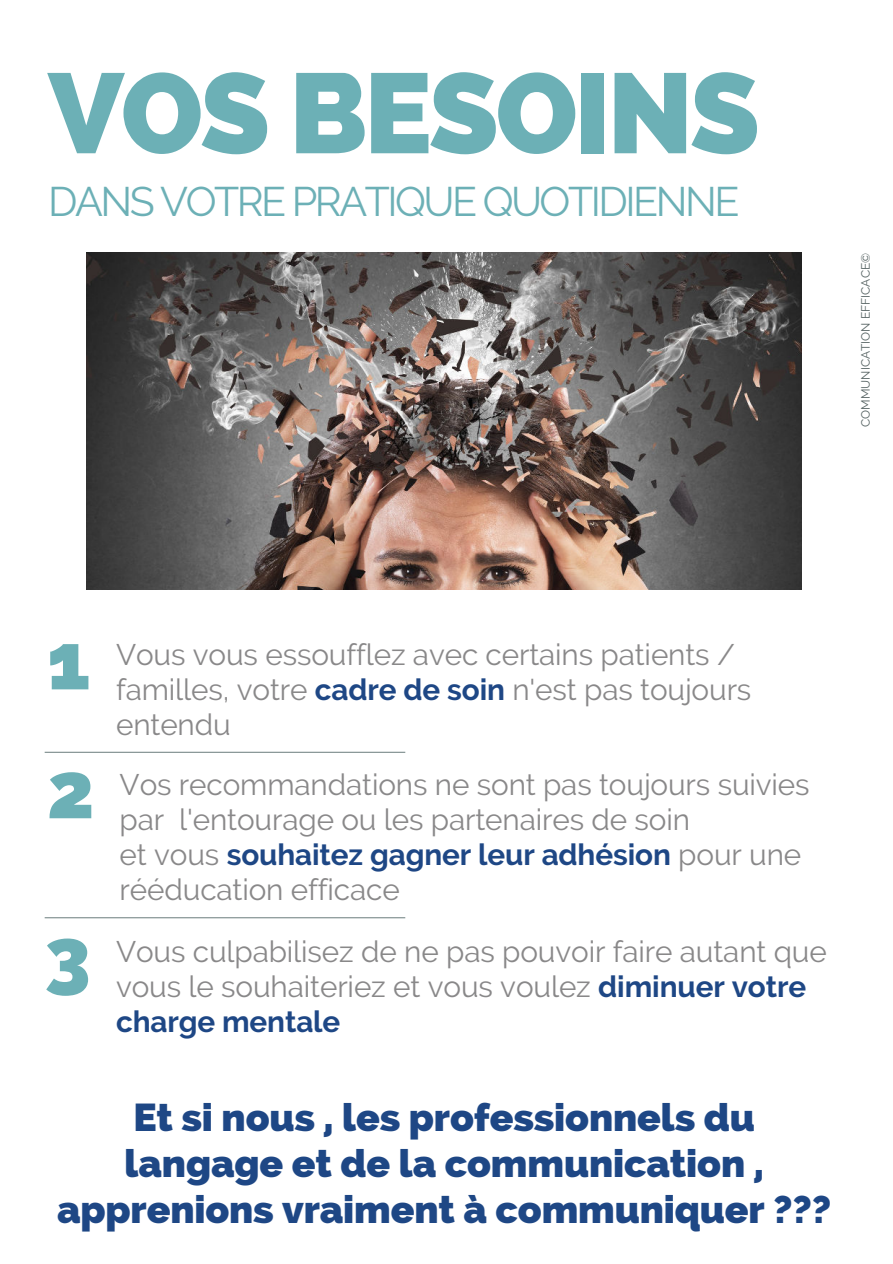
<style>
.page{position:relative;width:893px;height:1264px;background:#fff}
.page>*{position:absolute;margin:0;border:0;box-sizing:border-box;transform-origin:0 0}
.t1{font:800 113.1px "Raleway";letter-spacing:-.025em;color:#6cb0b6}
.t2{font:800 79.2px/128.9px "Raleway";color:#6cb0b6}
.t3{font:41.1px "Raleway";letter-spacing:-.06em;color:#6cb0b6}
.t4{font:800 39px/46.2px "Raleway";letter-spacing:-.005em;color:#1e4785;text-align:center}
.t5{font:29.7px/34.8px "Raleway";letter-spacing:-.005em;color:#898889}
.t6{font:12px "Raleway";color:#556262}
.s1{font-weight:700;color:#1e4785}
</style>
<div class="page">
<hr style="left:45px;top:751px;width:360px;height:2px;background:#7b8b8b">
<hr style="left:45px;top:917px;width:360px;height:1px;background:#7b8b8b">
<img style="left:87px;top:253px;width:714px;height:336px">
<h1 class="t1" style="left:48px;top:48px;width:713px">VOS BESOINS</h1>
<h3 class="t3" style="left:48px;top:178px;width:692px">DANS VOTRE PRATIQUE QUOTIDIENNE</h3>
<p class="t6" style="left:858px;top:427px;width:175px;rotate:-90deg">COMMUNICATION EFFICACE©</p>
<h2 class="t2" style="left:47px;top:597px;width:49px">1<br>2</h2>
<h2 class="t2" style="left:45px;top:892px;width:47px">3</h2>
<p class="t5" style="left:116px;top:637px;width:636px">Vous vous essoufflez avec certains patients / familles, votre <span class="s1">cadre de soin</span> n'est pas toujours entendu</p>
<p class="t5" style="left:120px;top:767px;width:691px">Vos recommandations ne sont pas toujours suivies par l'entourage ou les partenaires de soin<br>et vous <span class="s1">souhaitez gagner leur adhésion</span> pour une rééducation efficace</p>
<p class="t5" style="left:116px;top:934px;width:712px">Vous culpabilisez de ne pas pouvoir faire autant que vous le souhaiteriez et vous voulez <span class="s1">diminuer votre charge mentale</span></p>
<h3 class="t4" style="left:57px;top:1093px;width:775px">Et si nous , les professionnels du langage et de la communication , apprenions vraiment à communiquer ???</h3>
</div>
